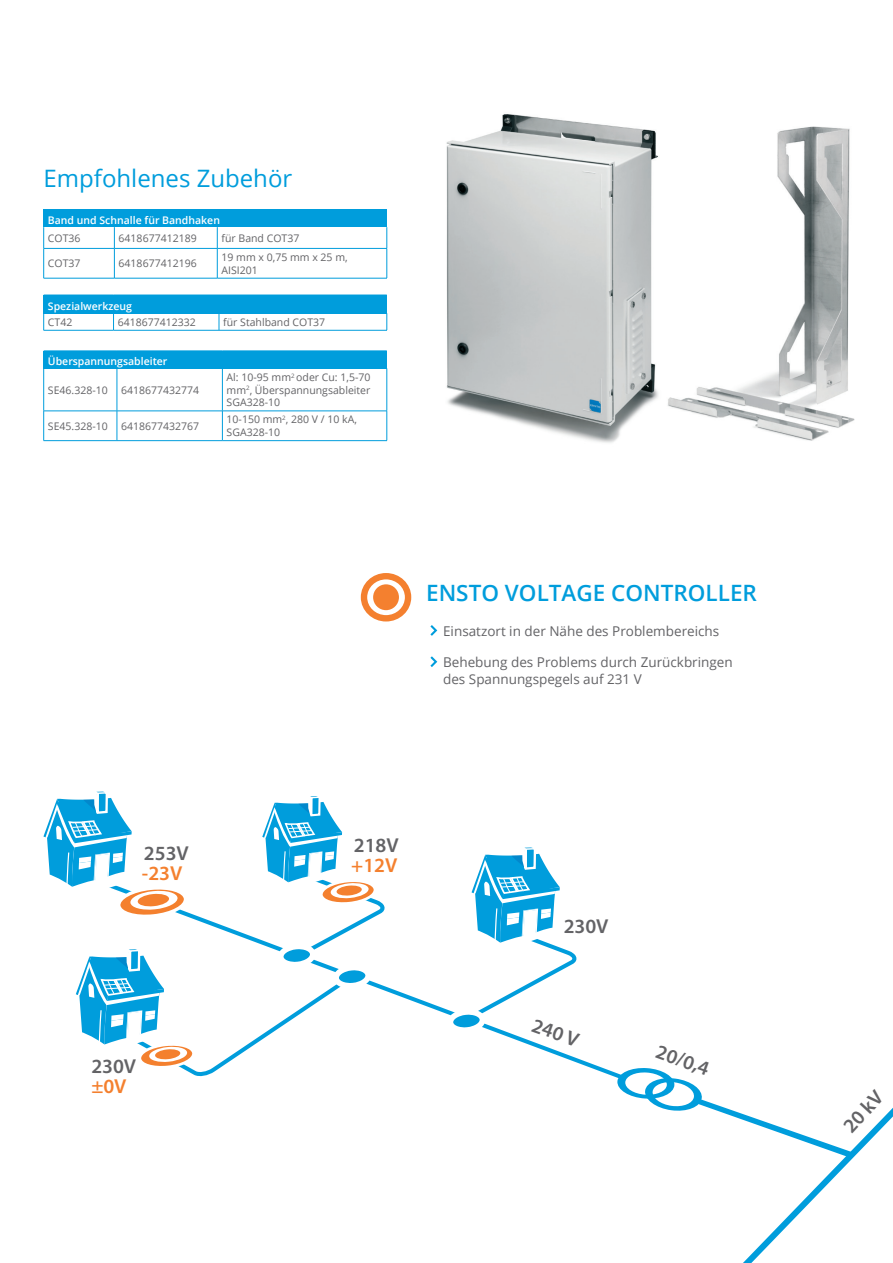
<style>
.page{position:relative;width:893px;height:1263px;background:#fff}
.page>*{position:absolute;margin:0;border:0;box-sizing:border-box;transform-origin:0 0}
.E_Subheading_Blue16p{font:24px "Open Sans";color:#009ddc}
.t1{font:600 22.5px "Open Sans";color:#009ddc}
.t2{font:600 20.25px/20px "Myriad Pro";letter-spacing:-.005em;color:#636366}
.E_Body_9pt{font:13.5px/16.5px "Open Sans";color:#636366}
.E_Product_Page_Table{font:10.5px/12.6px "Open Sans";color:#636366}
.E_Product_Page_Table-2{font:600 10.5px "Open Sans";color:#fff}
.s1{color:#f4802e}
</style>
<div class="page">
<svg style="left:388px;top:987px;width:229px;height:91px"></svg>
<svg style="left:444px;top:847px;width:136px;height:190px"></svg>
<svg style="left:617px;top:1068px;width:276px;height:195px"></svg>
<svg style="left:43px;top:791px;width:345px;height:286px"></svg>
<div style="left:373px;top:584px;width:26px;height:26px;background:#f4802f;border-radius:50%"></div>
<div style="left:361px;top:573px;width:50px;height:48px;border:6px solid #f4802f;border-radius:50%"></div>
<svg style="left:430px;top:625px;width:7px;height:11px"></svg>
<svg style="left:430px;top:656px;width:7px;height:11px"></svg>
<img style="left:667px;top:126px;width:188px;height:315px">
<img style="left:446px;top:114px;width:213px;height:329px">
<div style="left:44px;top:210px;width:343px;height:17px;background:#009ddc"></div>
<hr style="left:44px;top:248px;width:70px;height:1px;background:#009ddc">
<svg style="left:43px;top:227px;width:1px;height:51px"></svg>
<hr style="left:114px;top:248px;width:103px;height:1px;background:#009ddc">
<svg style="left:114px;top:227px;width:1px;height:51px"></svg>
<hr style="left:217px;top:248px;width:170px;height:1px;background:#009ddc">
<svg style="left:217px;top:227px;width:1px;height:51px"></svg>
<svg style="left:387px;top:227px;width:1px;height:51px"></svg>
<hr style="left:44px;top:278px;width:70px;height:1px;background:#009ddc">
<hr style="left:114px;top:278px;width:103px;height:1px;background:#009ddc">
<hr style="left:217px;top:278px;width:170px;height:1px;background:#009ddc">
<hr style="left:44px;top:209px;width:70px;height:1px;background:#009ddc">
<hr style="left:114px;top:209px;width:103px;height:1px;background:#009ddc">
<hr style="left:217px;top:209px;width:170px;height:1px;background:#009ddc">
<div style="left:44px;top:351px;width:343px;height:17px;background:#009ddc"></div>
<hr style="left:43px;top:368px;width:1px;height:43px;background:#009ddc">
<hr style="left:117px;top:368px;width:1px;height:43px;background:#009ddc">
<hr style="left:222px;top:368px;width:1px;height:43px;background:#009ddc">
<hr style="left:387px;top:368px;width:1px;height:43px;background:#009ddc">
<hr style="left:44px;top:411px;width:73px;height:1px;background:#009ddc">
<svg style="left:43px;top:411px;width:1px;height:29px"></svg>
<hr style="left:117px;top:411px;width:105px;height:1px;background:#009ddc">
<svg style="left:117px;top:411px;width:1px;height:29px"></svg>
<hr style="left:222px;top:411px;width:165px;height:1px;background:#009ddc">
<svg style="left:222px;top:411px;width:1px;height:29px"></svg>
<svg style="left:387px;top:411px;width:1px;height:29px"></svg>
<hr style="left:44px;top:440px;width:73px;height:1px;background:#009ddc">
<hr style="left:117px;top:440px;width:105px;height:1px;background:#009ddc">
<hr style="left:222px;top:440px;width:165px;height:1px;background:#009ddc">
<div style="left:44px;top:295px;width:343px;height:18px;background:#009ddc"></div>
<svg style="left:43px;top:313px;width:1px;height:17px"></svg>
<svg style="left:113px;top:313px;width:1px;height:17px"></svg>
<svg style="left:219px;top:313px;width:1px;height:17px"></svg>
<svg style="left:387px;top:313px;width:1px;height:17px"></svg>
<hr style="left:44px;top:330px;width:70px;height:1px;background:#009ddc">
<hr style="left:114px;top:330px;width:105px;height:1px;background:#009ddc">
<hr style="left:219px;top:330px;width:168px;height:1px;background:#009ddc">
<p class="E_Subheading_Blue16p" style="left:44px;top:162px;width:250px">Empfohlenes Zubehör</p>
<p class="E_Product_Page_Table-2" style="left:48px;top:213px;width:174px">Band und Schnalle für Bandhaken</p>
<p class="E_Product_Page_Table" style="left:48px;top:231px;width:34px">COT36</p>
<p class="E_Product_Page_Table" style="left:119px;top:231px;width:80px">6418677412189</p>
<p class="E_Product_Page_Table" style="left:222px;top:231px;width:79px">für Band COT37</p>
<p class="E_Product_Page_Table" style="left:48px;top:257px;width:34px">COT37</p>
<p class="E_Product_Page_Table" style="left:119px;top:257px;width:80px">6418677412196</p>
<p class="E_Product_Page_Table" style="left:222px;top:251px;width:128px">19 mm x 0,75 mm x 25 m,<br>AISI201</p>
<p class="E_Product_Page_Table-2" style="left:48px;top:299px;width:86px">Spezialwerkzeug</p>
<p class="E_Product_Page_Table" style="left:48px;top:315px;width:26px">CT42</p>
<p class="E_Product_Page_Table" style="left:118px;top:315px;width:80px">6418677412332</p>
<p class="E_Product_Page_Table" style="left:223px;top:315px;width:103px">für Stahlband COT37</p>
<p class="E_Product_Page_Table-2" style="left:48px;top:354px;width:121px">Überspannungsableiter</p>
<p class="E_Product_Page_Table" style="left:48px;top:383px;width:61px">SE46.328-10</p>
<p class="E_Product_Page_Table" style="left:121px;top:383px;width:80px">6418677432774</p>
<p class="E_Product_Page_Table" style="left:227px;top:371px;width:145px;text-align:justify">Al: 10-95 mm<sup>2</sup> oder Cu: 1,5-70 mm<sup>2</sup>, Überspannungsableiter SGA328-10</p>
<p class="E_Product_Page_Table" style="left:48px;top:419px;width:61px">SE45.328-10</p>
<p class="E_Product_Page_Table" style="left:121px;top:419px;width:80px">6418677432767</p>
<p class="E_Product_Page_Table" style="left:227px;top:413px;width:132px">10-150 mm<sup>2</sup>, 280 V / 10 kA,<br>SGA328-10</p>
<p class="t1" style="left:426px;top:578px;width:332px">ENSTO VOLTAGE CONTROLLER</p>
<p class="E_Body_9pt" style="left:443px;top:622px;width:278px">Einsatzort in der Nähe des Problembereichs</p>
<p class="E_Body_9pt" style="left:443px;top:654px;width:291px">Behebung des Problems durch Zurückbringen des Spannungspegels auf 231 V</p>
<p class="t2" style="left:142px;top:843px;width:48px">253V <span class="s1">-23V</span></p>
<p class="t2" style="left:91px;top:1056px;width:46px">230V <span class="s1">±0V</span></p>
<p class="t2" style="left:351px;top:835px;width:49px">218V <span class="s1">+12V</span></p>
<p class="t2" style="left:564px;top:916px;width:46px">230V</p>
<p class="t2" style="left:536px;top:1014px;width:50px;rotate:20deg">240 V</p>
<p class="t2" style="left:661px;top:1041px;width:57px;rotate:20deg">20/0,4</p>
<p class="t2" style="left:839px;top:1122px;width:50px;rotate:-47deg">20 kV</p>
</div>
